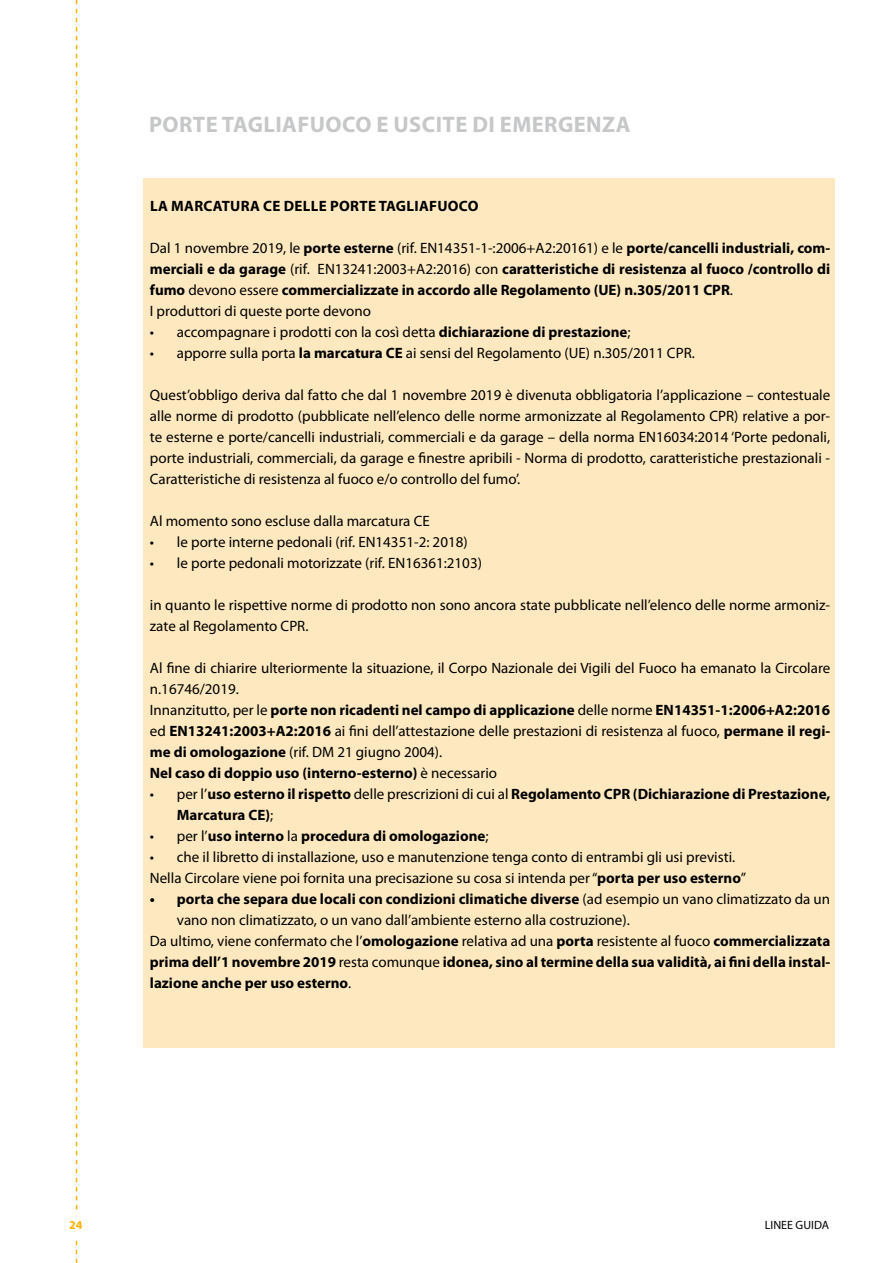
<style>
.page{position:relative;width:893px;height:1263px;background:#fff}
.page>*{position:absolute;margin:0;border:0;box-sizing:border-box;transform-origin:0 0}
.t1{font:700 22.5px "Myriad Pro";letter-spacing:.02em;color:#c6c7c8}
.t2{font:15px/21px "Myriad Pro";color:#000}
.t3{font:700 15px/21px "Myriad Pro";color:#000}
.t4{font:12px "Myriad Pro";color:#000}
.t5{font:700 12px "Myriad Pro";color:#f9b200}
.s1{font-weight:400}
.s2{font-weight:700}
</style>
<div class="page">
<svg style="left:76px;top:0;width:1px;height:1263px"></svg>
<div style="left:24px;top:1210px;width:104px;height:29px;background:#fff"></div>
<div style="left:144px;top:179px;width:690px;height:869px;background:#fee8bf"></div>
<h1 class="t1" style="left:149px;top:109px;width:483px">PORTE TAGLIAFUOCO E USCITE DI EMERGENZA</h1>
<p class="t3" style="left:150px;top:195px;width:32px">La marcatura</p>
<p class="t3" style="left:263px;top:195px;width:30px">CE delle</p>
<p class="t3" style="left:330px;top:195px;width:10px">porte</p>
<p class="t3" style="left:379px;top:195px;width:10px">tagliafuoco</p>
<p class="t3" style="left:150px;top:237px;width:682px"><span class="s1">Dal 1 novembre 2019, le</span> porte esterne <span class="s1">(rif. EN14351-1-:2006+A2:20161) e le</span> porte/cancelli industriali, com&shy;merciali e da garage <span class="s1">(rif. EN13241:2003+A2:2016) con</span> caratteristiche di resistenza al fuoco /controllo di fumo <span class="s1">devono essere</span> commercializzate in accordo alle Regolamento (UE) n.305/2011 CPR<span class="s1">.<br>I produttori di queste porte devono</span></p>
<p class="t2" style="left:150px;top:321px;width:482px">• accompagnare i prodotti con la così detta <span class="s2">dichiarazione di prestazione</span>;</p>
<p class="t2" style="left:150px;top:342px;width:546px">• apporre sulla porta <span class="s2">la marcatura CE</span> ai sensi del Regolamento (UE) n.305/2011 CPR.</p>
<p class="t2" style="left:150px;top:384px;width:682px;text-align:justify">Quest’obbligo deriva dal fatto che dal 1 novembre 2019 è divenuta obbligatoria l’applicazione – contestuale alle norme di prodotto (pubblicate nell’elenco delle norme armonizzate al Regolamento CPR) relative a por&shy;te esterne e porte/cancelli industriali, commerciali e da garage – della norma EN16034:2014 ‘Porte pedonali, porte industriali, commerciali, da garage e finestre apribili - Norma di prodotto, caratteristiche prestazionali - Caratteristiche di resistenza al fuoco e/o controllo del fumo’.</p>
<p class="t2" style="left:150px;top:510px;width:281px">Al momento sono escluse dalla marcatura CE</p>
<p class="t2" style="left:150px;top:531px;width:319px">• le porte interne pedonali (rif. EN14351-2: 2018)</p>
<p class="t2" style="left:150px;top:552px;width:334px">• le porte pedonali motorizzate (rif. EN16361:2103)</p>
<p class="t2" style="left:150px;top:594px;width:682px">in quanto le rispettive norme di prodotto non sono ancora state pubblicate nell’elenco delle norme armoniz&shy;zate al Regolamento CPR.</p>
<p class="t2" style="left:150px;top:657px;width:682px">Al fine di chiarire ulteriormente la situazione, il Corpo Nazionale dei Vigili del Fuoco ha emanato la Circolare n.16746/2019.<br>Innanzitutto, per le <span class="s2">porte non ricadenti nel campo di applicazione</span> delle norme <span class="s2">EN14351-1:2006+A2:2016 </span>ed <span class="s2">EN13241:2003+A2:2016</span> ai fini dell’attestazione delle prestazioni di resistenza al fuoco, <span class="s2">permane il regi&shy;me di omologazione</span> (rif. DM 21 giugno 2004).<br><span class="s2">Nel caso di doppio uso (interno-esterno)</span> è necessario</p>
<p class="t3" style="left:177px;top:783px;width:655px;text-indent:-27px"><span class="s1">• per l’</span>uso esterno il rispetto <span class="s1">delle prescrizioni di cui al</span> Regolamento CPR (Dichiarazione di Prestazione,<br>Marcatura CE)<span class="s1">;</span></p>
<p class="t3" style="left:150px;top:825px;width:340px"><span class="s1">• per l’</span>uso interno <span class="s1">la</span> procedura di omologazione<span class="s1">;</span></p>
<p class="t2" style="left:150px;top:846px;width:598px">• che il libretto di installazione, uso e manutenzione tenga conto di entrambi gli usi previsti.<br>Nella Circolare viene poi fornita una precisazione su cosa si intenda per “<span class="s2">porta per uso esterno</span>”</p>
<p class="t3" style="left:150px;top:888px;width:682px">• porta che separa due locali con condizioni climatiche diverse <span class="s1">(ad esempio un vano climatizzato da un</span></p>
<p class="t2" style="left:177px;top:909px;width:454px">vano non climatizzato, o un vano dall’ambiente esterno alla costruzione).</p>
<p class="t2" style="left:150px;top:930px;width:682px">Da ultimo, viene confermato che l’<span class="s2">omologazione</span> relativa ad una <span class="s2">porta</span> resistente al fuoco <span class="s2">commercializzata</span></p>
<p class="t3" style="left:150px;top:951px;width:682px">prima dell’1 novembre 2019 <span class="s1">resta comunque</span> idonea, sino al termine della sua validità, ai fini della instal-</p>
<p class="t3" style="left:150px;top:972px;width:203px">lazione anche per uso esterno<span class="s1">.</span></p>
<p class="t5" style="left:69px;top:1217px;width:15px">24</p>
<p class="t4" style="left:765px;top:1218px;width:66px">LINEE GUIDA</p>
</div>
